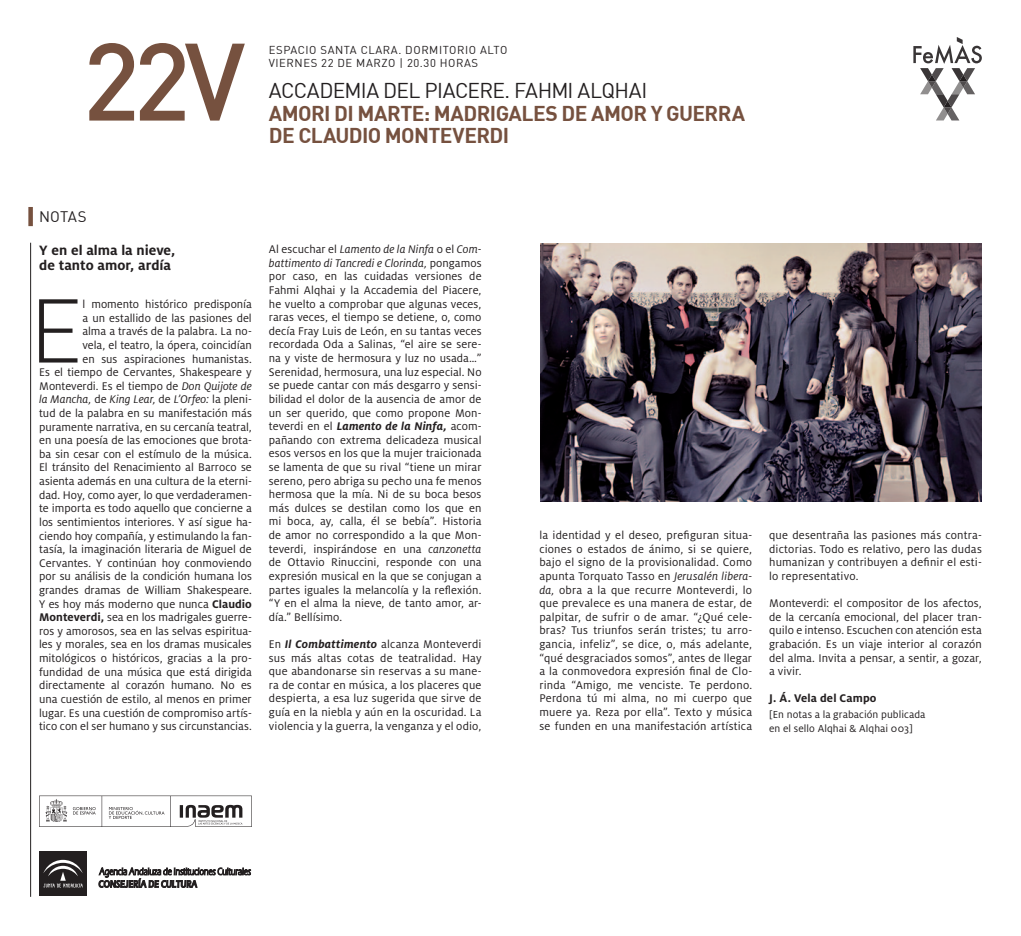
<style>
.page{position:relative;width:1021px;height:936px;background:#fff}
.page>*{position:absolute;margin:0;border:0;box-sizing:border-box;transform-origin:0 0}
.t1{font:500 108px "DIN";color:#76513f}
.f_Texto_capitular{font:300 88.8px "DIN";color:#231f20}
.t2{font:21px/22.5px "DIN Bold";letter-spacing:-.03em;color:#76513f}
.t3{font:21px "DIN";letter-spacing:-.03em;color:#231f20}
.f_Ladillo{font:700 15px "Milo OT";letter-spacing:.005em;color:#231f20}
.f_Texto{font:15px "DIN";letter-spacing:.01em;color:#231f20}
.f_Texto-2{font:12.3px/13.6px "Milo OT";letter-spacing:.01em;color:#231f20;text-align:justify}
.f_Texto_capitular-2{font:12.3px/13.6px "Milo OT";color:#231f20;text-align:right}
.f_Texto-3{font:700 12.3px "Milo OT";letter-spacing:.01em;color:#231f20}
.t4{font:11.25px "DIN";letter-spacing:.05em;color:#231f20}
.f_Programa_general{font:11.25px/13.6px "Milo OT";letter-spacing:.005em;color:#231f20}
.s1{font-style:italic}
.s2{font-weight:700}
.s3{font-weight:700;font-style:italic}
</style>
<div class="page">
<hr style="left:30px;top:243px;width:1px;height:653px;background:#231f20">
<div style="left:28px;top:207px;width:5px;height:19px;background:#76513f"></div>
<svg style="left:913px;top:37px;width:68px;height:83px"></svg>
<svg style="left:39px;top:795px;width:213px;height:31px"></svg>
<div style="left:39px;top:850px;width:48px;height:45px;background:#231f20"></div>
<svg style="left:43px;top:859px;width:40px;height:28px"></svg>
<svg style="left:99px;top:867px;width:152px;height:21px"></svg>
<img style="left:540px;top:243px;width:441px;height:259px">
<p class="t1" style="left:82px;top:13px;width:164px">22V</p>
<p class="t4" style="left:269px;top:43px;width:240px">ESPACIO SANTA CLARA. DORMITORIO ALTO</p>
<p class="t4" style="left:269px;top:56px;width:211px">VIERNES 22 DE MARZO | 20.30 HORAS</p>
<p class="t3" style="left:269px;top:77px;width:380px">ACCADEMIA DEL PIACERE. FAHMI ALQHAI</p>
<p class="t2" style="left:269px;top:101px;width:477px">AMORI DI MARTE: MADRIGALES DE AMOR Y GUERRA<br>DE CLAUDIO MONTEVERDI</p>
<p class="f_Texto" style="left:39px;top:207px;width:49px">NOTAS</p>
<p class="f_Ladillo" style="left:39px;top:242px;width:138px">Y en el alma la nieve,</p>
<p class="f_Ladillo" style="left:39px;top:257px;width:133px">de tanto amor, ardía</p>
<p class="f_Texto_capitular" style="left:29px;top:276px;width:55px">E</p>
<p class="f_Texto_capitular-2" style="left:39px;top:297px;width:214px">l momento histórico predisponía<br>a un estallido de las pasiones del<br>alma a través de la palabra. La no-<br>vela, el teatro, la ópera, coincidían<br>en sus aspiraciones humanistas.<br>Es el tiempo de Cervantes, Shakespeare y Monteverdi. Es el tiempo de <span class="s1">Don Quijote de la Mancha,</span> de <span class="s1">King Lear,</span> de <span class="s1">L’Orfeo:</span> la pleni&shy;tud de la palabra en su manifestación más puramente narrativa, en su cercanía teatral, en una poesía de las emociones que brota&shy;ba sin cesar con el estímulo de la música.<br>El tránsito del Renacimiento al Barroco se asienta además en una cultura de la eterni&shy;dad. Hoy, como ayer, lo que verdaderamen&shy;te importa es todo aquello que concierne a los sentimientos interiores. Y así sigue ha&shy;ciendo hoy compañía, y estimulando la fan&shy;tasía, la imaginación literaria de Miguel de Cervantes. Y continúan hoy conmoviendo por su análisis de la condición humana los grandes dramas de William Shakespeare.<br>Y es hoy más moderno que nunca <span class="s2">Claudio Monteverdi,</span> sea en los madrigales guerre&shy;ros y amorosos, sea en las selvas espiritua&shy;les y morales, sea en los dramas musicales mitológicos o históricos, gracias a la pro&shy;fundidad de una música que está dirigida directamente al corazón humano. No es una cuestión de estilo, al menos en primer lugar. Es una cuestión de compromiso artís&shy;tico con el ser humano y sus circunstancias.</p>
<p class="f_Texto-2" style="left:269px;top:242px;width:214px">Al escuchar el <span class="s1">Lamento de la Ninfa</span> o el <span class="s1">Com&shy;battimento di Tancredi e Clorinda,</span> pongamos por caso, en las cuidadas versiones de Fahmi Alqhai y la Accademia del Piacere, he vuelto a comprobar que algunas veces, raras veces, el tiempo se detiene, o, como decía Fray Luis de León, en su tantas veces recordada Oda a Salinas, “el aire se sere&shy;na y viste de hermosura y luz no usada…” Serenidad, hermosura, una luz especial. No se puede cantar con más desgarro y sensi&shy;bilidad el dolor de la ausencia de amor de un ser querido, que como propone Mon&shy;teverdi en el <span class="s3">Lamento de la Ninfa,</span> acom&shy;pañando con extrema delicadeza musical esos versos en los que la mujer traicionada se lamenta de que su rival “tiene un mirar sereno, pero abriga su pecho una fe menos hermosa que la mía. Ni de su boca besos más dulces se destilan como los que en mi boca, ay, calla, él se bebía”. Historia de amor no correspondido a la que Mon&shy;teverdi, inspirándose en una <span class="s1">canzonetta </span>de Ottavio Rinuccini, responde con una expresión musical en la que se conjugan a partes iguales la melancolía y la reflexión. “Y en el alma la nieve, de tanto amor, ar&shy;día.” Bellísimo.</p>
<p class="f_Texto-2" style="left:269px;top:637px;width:214px">En <span class="s3">Il Combattimento</span> alcanza Monteverdi sus más altas cotas de teatralidad. Hay que abandonarse sin reservas a su mane&shy;ra de contar en música, a los placeres que despierta, a esa luz sugerida que sirve de guía en la niebla y aún en la oscuridad. La violencia y la guerra, la venganza y el odio,</p>
<p class="f_Texto-2" style="left:539px;top:528px;width:214px">la identidad y el deseo, prefiguran situa&shy;ciones o estados de ánimo, si se quiere, bajo el signo de la provisionalidad. Como apunta Torquato Tasso en <span class="s1">Jerusalén libera&shy;da,</span> obra a la que recurre Monteverdi, lo que prevalece es una manera de estar, de palpitar, de sufrir o de amar. “¿Qué cele&shy;bras? Tus triunfos serán tristes; tu arro&shy;gancia, infeliz”, se dice, o, más adelante, “qué desgraciados somos”, antes de llegar a la conmovedora expresión final de Clo&shy;rinda “Amigo, me venciste. Te perdono.<br>Perdona tú mi alma, no mi cuerpo que muere ya. Reza por ella”. Texto y música se funden en una manifestación artística</p>
<p class="f_Texto-2" style="left:769px;top:528px;width:214px">que desentraña las pasiones más contra&shy;dictorias. Todo es relativo, pero las dudas humanizan y contribuyen a definir el esti&shy;lo representativo.</p>
<p class="f_Texto-2" style="left:769px;top:596px;width:214px">Monteverdi: el compositor de los afectos, de la cercanía emocional, del placer tran&shy;quilo e intenso. Escuchen con atención esta grabación. Es un viaje interior al corazón del alma. Invita a pensar, a sentir, a gozar, a vivir.</p>
<p class="f_Texto-3" style="left:769px;top:691px;width:109px">J. Á. Vela del Campo</p>
<p class="f_Programa_general" style="left:769px;top:707px;width:158px">[En notas a la grabación publicada en el sello Alqhai &amp; Alqhai 003]</p>
</div>
